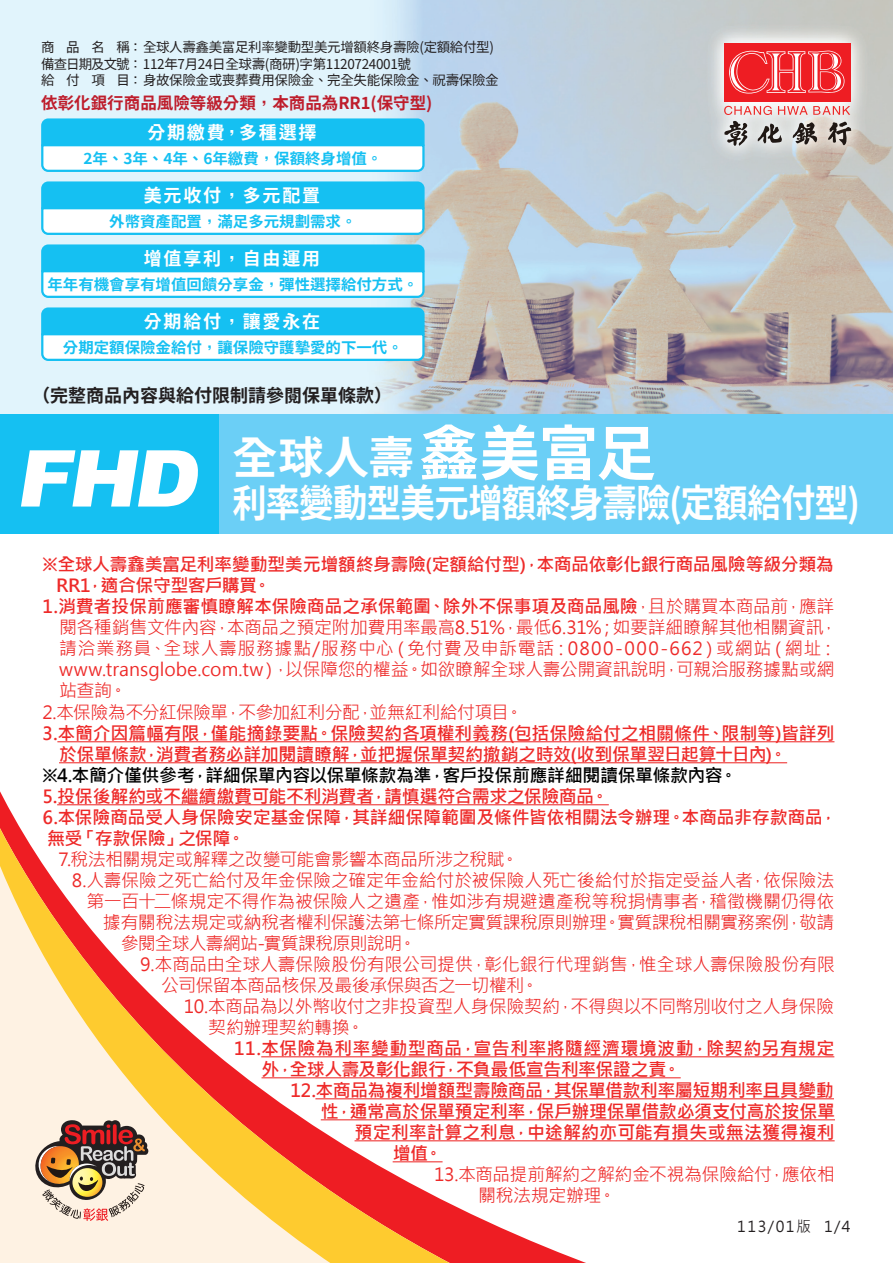
<style>
.page{position:relative;width:893px;height:1263px;background:#fff}
.page>*{position:absolute;margin:0;border:0;box-sizing:border-box;transform-origin:0 0}
.t1{font:700 45px "Taipei Sans TC Beta";color:#fff}
.t2{font:700 38.25px "Taipei Sans TC Beta";letter-spacing:-.025em;color:#fff;scale:.9 1}
.t3{font:18px/21px "Microsoft Jheng Hei";letter-spacing:-.02em;color:#ee2a29}
.t4{font:700 18px/21px "Microsoft Jheng Hei";letter-spacing:-.02em;color:#ee2a29}
.t5{font:18px "Microsoft Jheng Hei";letter-spacing:-.04em;color:#ee2a29}
.t6{font:700 18px/21px "Microsoft Jheng Hei";letter-spacing:.01em;color:#ee2a29}
.t7{font:18px "Microsoft Jheng Hei";letter-spacing:.04em;color:#ee2a29}
.t8{font:700 18px "Microsoft Jheng Hei";letter-spacing:-.03em;color:#000}
.t9{font:700 18px "Taipei Sans TC Beta";letter-spacing:.1em;color:#fff}
.t10{font:700 18px "Microsoft Jheng Hei";color:#ee2a29}
.t11{font:700 18px "Taipei Sans TC Beta";color:#231f20}
.t12{font:18px "Microsoft Jheng Hei";letter-spacing:-.045em;color:#ee2a29}
.t13{font:700 16.5px "Taipei Sans TC Beta";color:#be1d2c}
.t14{font:700 15px "Taipei Sans TC Beta";color:#15c0f2}
.t15{font:15px "Microsoft Jheng Hei";letter-spacing:.1em;color:#231f20}
.t16{font:13.5px/16.2px "Taipei Sans TC Beta";letter-spacing:-.025em;color:#231f20}
.s1{font-size:60px}
.s2{font-weight:400}
</style>
<div class="page">
<img style="left:0;top:0;width:893px;height:414px">
<div style="left:219px;top:414px;width:674px;height:120px;background:#6bcff6"></div>
<div style="left:0;top:414px;width:219px;height:120px;background:#15c0f2"></div>
<hr style="left:57px;top:741px;width:777px;height:1px;background:#ee2a29">
<hr style="left:59px;top:762px;width:728px;height:1px;background:#ee2a29">
<hr style="left:261px;top:1056px;width:573px;height:1px;background:#ee2a29">
<hr style="left:315px;top:1098px;width:519px;height:1px;background:#ee2a29">
<hr style="left:321px;top:1119px;width:514px;height:1px;background:#ee2a29">
<hr style="left:355px;top:1140px;width:480px;height:1px;background:#ee2a29">
<svg style="left:57px;top:741px;width:640px;height:401px"></svg>
<svg style="left:0;top:765px;width:671px;height:498px"></svg>
<svg style="left:32px;top:1120px;width:116px;height:101px"></svg>
<img style="left:701px;top:19px;width:174px;height:150px">
<div style="left:724px;top:43px;width:126px;height:59px;background:#ee1d23"></div>
<svg style="left:729px;top:51px;width:115px;height:43px"></svg>
<svg style="left:724px;top:106px;width:127px;height:40px"></svg>
<svg style="left:40px;top:117px;width:386px;height:56px"></svg>
<svg style="left:40px;top:180px;width:386px;height:56px"></svg>
<svg style="left:40px;top:243px;width:386px;height:56px"></svg>
<svg style="left:40px;top:306px;width:386px;height:56px"></svg>
<p class="t16" style="left:41px;top:40px;width:459px">商 品 名 稱：全球人壽鑫美富足利率變動型美元增額終身壽險(定額給付型)備查日期及文號：112年7月24日全球壽(商研)字第1120724001號<br>給 付 項 目：身故保險金或喪葬費用保險金、完全失能保險金、祝壽保險金</p>
<p class="t13" style="left:41px;top:94px;width:393px">依彰化銀行商品風險等級分類，本商品為RR1(保守型)</p>
<p class="t9" style="left:147px;top:123px;width:171px">分期繳費，多種選擇</p>
<p class="t14" style="left:83px;top:150px;width:301px">2年、3年、4年、6年繳費，保額終身增值。</p>
<p class="t9" style="left:144px;top:186px;width:178px">美元收付，多元配置</p>
<p class="t14" style="left:109px;top:213px;width:249px">外幣資產配置，滿足多元規劃需求。</p>
<p class="t9" style="left:144px;top:249px;width:178px">增值享利，自由運用</p>
<p class="t14" style="left:47px;top:276px;width:372px">年年有機會享有增值回饋分享金，彈性選擇給付方式。</p>
<p class="t9" style="left:144px;top:312px;width:178px">分期給付，讓愛永在</p>
<p class="t14" style="left:63px;top:339px;width:341px">分期定額保險金給付，讓保險守護摯愛的下一代。</p>
<p class="t11" style="left:32px;top:385px;width:362px">（完整商品內容與給付限制請參閱保單條款）</p>
<h1 class="t1" style="left:232px;top:432px;width:425px">全球人壽<span class="s1">鑫美富足</span></h1>
<h2 class="t2" style="left:15px;top:482px;width:941px"><sup>FHD</sup> 利率變動型美元增額終身壽險(定額給付型)</h2>
<p class="t4" style="left:43px;top:554px;width:793px">※全球人壽鑫美富足利率變動型美元增額終身壽險(定額給付型)，本商品依彰化銀行商品風險等級分類為</p>
<p class="t4" style="left:56px;top:575px;width:216px">RR1，適合保守型客戶購買。</p>
<p class="t4" style="left:43px;top:596px;width:794px">1.消費者投保前應審慎瞭解本保險商品之承保範圍、除外不保事項及商品風險<span class="s2">，且於購買本商品前，應詳</span></p>
<p class="t3" style="left:59px;top:617px;width:780px">閱各種銷售文件內容，本商品之預定附加費用率最高8.51%，最低6.31%；如要詳細瞭解其他相關資訊，</p>
<p class="t7" style="left:59px;top:637px;width:780px">請洽業務員、全球人壽服務據點/服務中心（免付費及申訴電話：0800-000-662）或網站（網址：</p>
<p class="t3" style="left:59px;top:659px;width:777px">www.transglobe.com.tw），以保障您的權益。如欲瞭解全球人壽公開資訊說明，可親洽服務據點或網</p>
<p class="t3" style="left:59px;top:680px;width:69px">站查詢。</p>
<p class="t3" style="left:43px;top:702px;width:482px">2.本保險為不分紅保險單，不參加紅利分配，並無紅利給付項目。</p>
<p class="t4" style="left:59px;top:723px;width:777px;text-indent:-17px">3.本簡介因篇幅有限，僅能摘錄要點。保險契約各項權利義務(包括保險給付之相關條件、限制等)皆詳列於保單條款，消費者務必詳加閱讀瞭解，並把握保單契約撤銷之時效(收到保單翌日起算十日內)。</p>
<p class="t8" style="left:43px;top:764px;width:696px">※4.本簡介僅供參考，詳細保單內容以保單條款為準，客戶投保前應詳細閱讀保單條款內容。</p>
<p class="t4" style="left:43px;top:786px;width:797px">5.投保後解約或不繼續繳費可能不利消費者，請慎選符合需求之保險商品。<br>6.本保險商品受人身保險安定基金保障，其詳細保障範圍及條件皆依相關法令辦理。本商品非存款商品，無受「存款保險」之保障。</p>
<p class="t3" style="left:59px;top:849px;width:462px">7.稅法相關規定或解釋之改變可能會影響本商品所涉之稅賦。</p>
<p class="t3" style="left:72px;top:870px;width:764px">8.人壽保險之死亡給付及年金保險之確定年金給付於被保險人死亡後給付於指定受益人者，依保險法</p>
<p class="t3" style="left:87px;top:891px;width:749px">第一百十二條規定不得作為被保險人之遺產，惟如涉有規避遺產稅等稅捐情事者，稽徵機關仍得依</p>
<p class="t5" style="left:103px;top:911px;width:733px">據有關稅法規定或納稅者權利保護法第七條所定實質課稅原則辦理。實質課稅相關實務案例，敬請</p>
<p class="t12" style="left:121px;top:932px;width:297px">參閱全球人壽網站-實質課稅原則說明。</p>
<p class="t3" style="left:140px;top:954px;width:696px">9.本商品由全球人壽保險股份有限公司提供，彰化銀行代理銷售，惟全球人壽保險股份有限</p>
<p class="t5" style="left:161px;top:974px;width:379px">公司保留本商品核保及最後承保與否之一切權利。</p>
<p class="t3" style="left:184px;top:996px;width:652px">10.本商品為以外幣收付之非投資型人身保險契約，不得與以不同幣別收付之人身保險</p>
<p class="t3" style="left:208px;top:1017px;width:158px">契約辦理契約轉換。</p>
<p class="t6" style="left:261px;top:1038px;width:574px;text-indent:-27px">11.本保險為利率變動型商品，宣告利率將隨經濟環境波動，除契約另有規定外，全球人壽及彰化銀行，不負最低宣告利率保證之責。</p>
<p class="t4" style="left:290px;top:1080px;width:545px">12.本商品為複利增額型壽險商品，其保單借款利率屬短期利率且具變動</p>
<p class="t4" style="left:321px;top:1101px;width:516px">性，通常高於保單預定利率，保戶辦理保單借款必須支付高於按保單</p>
<p class="t10" style="left:355px;top:1121px;width:482px">預定利率計算之利息，中途解約亦可能有損失或無法獲得複利</p>
<p class="t4" style="left:393px;top:1143px;width:51px">增值。</p>
<p class="t3" style="left:478px;top:1164px;width:358px;text-indent:-44px">13.本商品提前解約之解約金不視為保險給付，應依相關稅法規定辦理。</p>
<p class="t15" style="left:737px;top:1217px;width:115px">113/01版 1/4</p>
</div>
